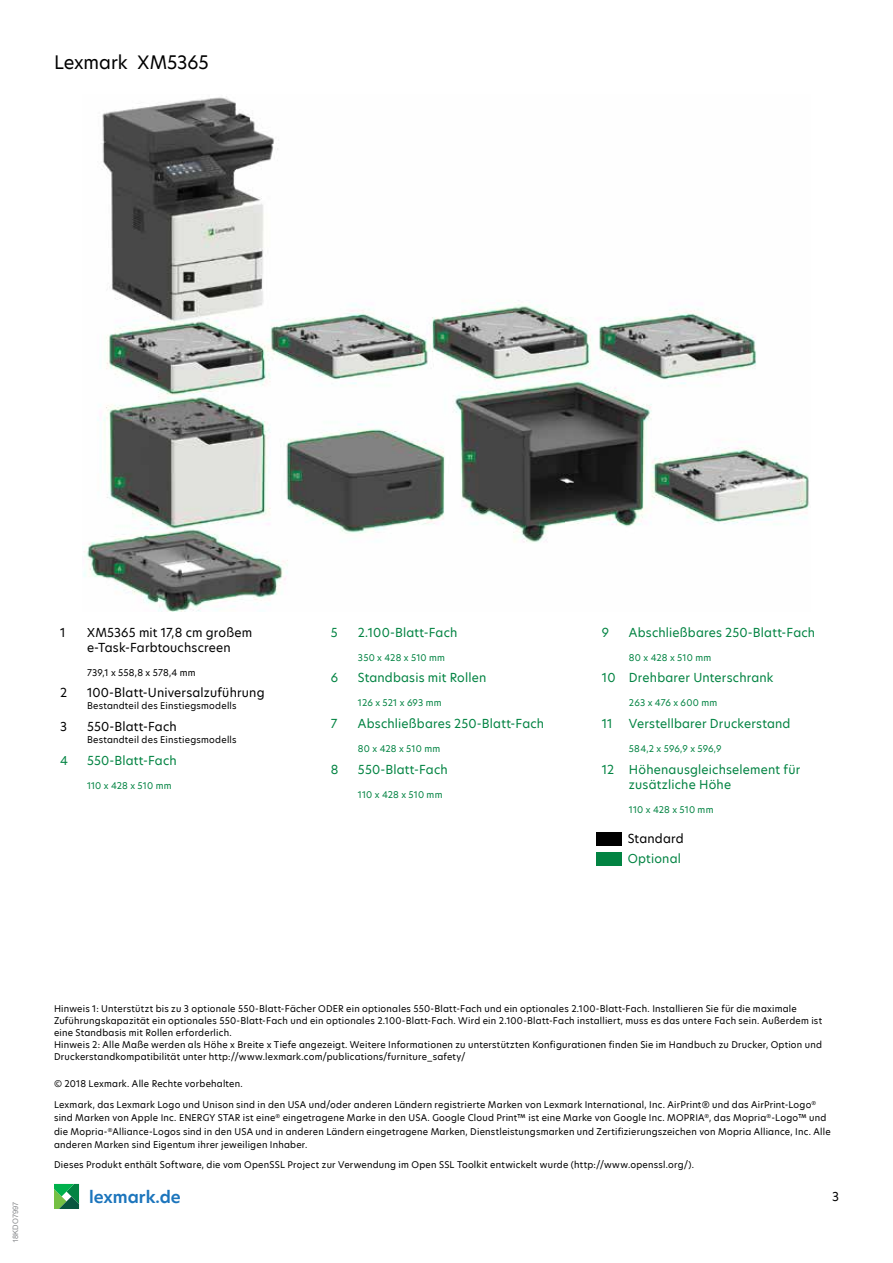
<style>
.page{position:relative;width:893px;height:1263px;background:#fff}
.page>*{position:absolute;margin:0;border:0;box-sizing:border-box;transform-origin:0 0}
.t1{font:18px "TP Hero";letter-spacing:-.005em;color:#000}
.t2{font:600 16.5px "TP Hero";color:#1c75bc}
.t3{font:12px/15px "TP Hero";letter-spacing:.015em;color:#028342}
.t4{font:12px/15px "TP Hero";letter-spacing:.015em;color:#000}
.t5{font:9px/12px "TP Hero";letter-spacing:.025em;color:#000}
.t6{font:9px "TP Hero";letter-spacing:.015em;color:#028342}
.t7{font:7.5px "Arial Unicode MS";color:#888a8d}
</style>
<div class="page">
<svg style="left:54px;top:1184px;width:25px;height:25px"></svg>
<div style="left:596px;top:831px;width:26px;height:14px;background:#000"></div>
<div style="left:596px;top:851px;width:26px;height:14px;background:#028342"></div>
<img style="left:83px;top:96px;width:726px;height:515px">
<h1 class="t1" style="left:54px;top:50px;width:156px">Lexmark XM5365</h1>
<h3 class="t4" style="left:60px;top:625px;width:7px">1</h3>
<h3 class="t4" style="left:87px;top:625px;width:167px">XM5365 mit 17,8 cm großem e-Task-Farbtouchscreen</h3>
<p class="t5" style="left:87px;top:666px;width:110px">739,1 x 558,8 x 578,4 mm</p>
<h3 class="t4" style="left:60px;top:685px;width:9px">2</h3>
<h3 class="t4" style="left:87px;top:685px;width:179px">100-Blatt-Universalzuführung</h3>
<p class="t5" style="left:87px;top:700px;width:151px">Bestandteil des Einstiegsmodells</p>
<h3 class="t4" style="left:60px;top:719px;width:8px">3</h3>
<h3 class="t4" style="left:87px;top:719px;width:91px">550-Blatt-Fach</h3>
<p class="t5" style="left:87px;top:734px;width:151px">Bestandteil des Einstiegsmodells</p>
<h3 class="t3" style="left:60px;top:753px;width:9px">4</h3>
<h3 class="t3" style="left:87px;top:753px;width:91px">550-Blatt-Fach</h3>
<p class="t6" style="left:87px;top:779px;width:86px">110 x 428 x 510 mm</p>
<h3 class="t3" style="left:331px;top:625px;width:8px">5</h3>
<h3 class="t3" style="left:358px;top:625px;width:101px">2.100-Blatt-Fach</h3>
<p class="t6" style="left:358px;top:651px;width:89px">350 x 428 x 510 mm</p>
<h3 class="t3" style="left:331px;top:670px;width:9px">6</h3>
<h3 class="t3" style="left:358px;top:670px;width:130px">Standbasis mit Rollen</h3>
<p class="t6" style="left:358px;top:697px;width:85px">126 x 521 x 693 mm</p>
<h3 class="t3" style="left:331px;top:716px;width:8px">7</h3>
<h3 class="t3" style="left:358px;top:716px;width:188px">Abschließbares 250-Blatt-Fach</h3>
<p class="t6" style="left:358px;top:743px;width:84px">80 x 428 x 510 mm</p>
<h3 class="t3" style="left:331px;top:762px;width:9px">8</h3>
<h3 class="t3" style="left:358px;top:762px;width:91px">550-Blatt-Fach</h3>
<p class="t6" style="left:358px;top:788px;width:86px">110 x 428 x 510 mm</p>
<h3 class="t3" style="left:602px;top:625px;width:9px">9</h3>
<h3 class="t3" style="left:629px;top:625px;width:188px">Abschließbares 250-Blatt-Fach</h3>
<p class="t6" style="left:629px;top:651px;width:84px">80 x 428 x 510 mm</p>
<h3 class="t3" style="left:602px;top:670px;width:173px">10 Drehbarer Unterschrank</h3>
<p class="t6" style="left:629px;top:697px;width:90px">263 x 476 x 600 mm</p>
<h3 class="t3" style="left:602px;top:716px;width:12px">11</h3>
<h3 class="t3" style="left:629px;top:716px;width:163px">Verstellbarer Druckerstand</h3>
<p class="t6" style="left:629px;top:743px;width:94px">584,2 x 596,9 x 596,9</p>
<h3 class="t3" style="left:629px;top:762px;width:173px;text-indent:-27px">12 Höhenausgleichselement für zusätzliche Höhe</h3>
<p class="t6" style="left:629px;top:803px;width:86px">110 x 428 x 510 mm</p>
<h3 class="t4" style="left:628px;top:831px;width:57px">Standard</h3>
<h3 class="t3" style="left:628px;top:851px;width:55px">Optional</h3>
<p class="t7" style="left:10px;top:1243px;width:43px;rotate:-90deg">18KDO7997</p>
<p class="t5" style="left:54px;top:1003px;width:770px">Hinweis 1: Unterstützt bis zu 3 optionale 550-Blatt-Fächer ODER ein optionales 550-Blatt-Fach und ein optionales 2.100-Blatt-Fach. Installieren Sie für die maximale Zuführungskapazität ein optionales 550-Blatt-Fach und ein optionales 2.100-Blatt-Fach. Wird ein 2.100-Blatt-Fach installiert, muss es das untere Fach sein. Außerdem ist eine Standbasis mit Rollen erforderlich.<br>Hinweis 2: Alle Maße werden als Höhe x Breite x Tiefe angezeigt. Weitere Informationen zu unterstützten Konfigurationen finden Sie im Handbuch zu Drucker, Option und Druckerstandkompatibilität unter http://www.lexmark.com/publications/furniture_safety/</p>
<p class="t5" style="left:54px;top:1078px;width:190px">© 2018 Lexmark. Alle Rechte vorbehalten.</p>
<p class="t5" style="left:54px;top:1097px;width:778px;line-height:13.5px">Lexmark, das Lexmark Logo und Unison sind in den USA und/oder anderen Ländern registrierte Marken von Lexmark International, Inc. AirPrint® und das AirPrint-Logo<sup>® </sup>sind Marken von Apple Inc. ENERGY STAR ist eine<sup>®</sup> eingetragene Marke in den USA. Google Cloud Print™ ist eine Marke von Google Inc. MOPRIA<sup>®</sup>, das Mopria<sup>®</sup>-Logo™ und die Mopria-<sup>®</sup>Alliance-Logos sind in den USA und in anderen Ländern eingetragene Marken, Dienstleistungsmarken und Zertifizierungszeichen von Mopria Alliance, Inc. Alle anderen Marken sind Eigentum ihrer jeweiligen Inhaber.</p>
<p class="t5" style="left:54px;top:1159px;width:641px">Dieses Produkt enthält Software, die vom OpenSSL Project zur Verwendung im Open SSL Toolkit entwickelt wurde (http://www.openssl.org/).</p>
<h2 class="t2" style="left:89px;top:1186px;width:93px">lexmark.de</h2>
<h3 class="t4" style="left:832px;top:1189px;width:8px">3</h3>
</div>
